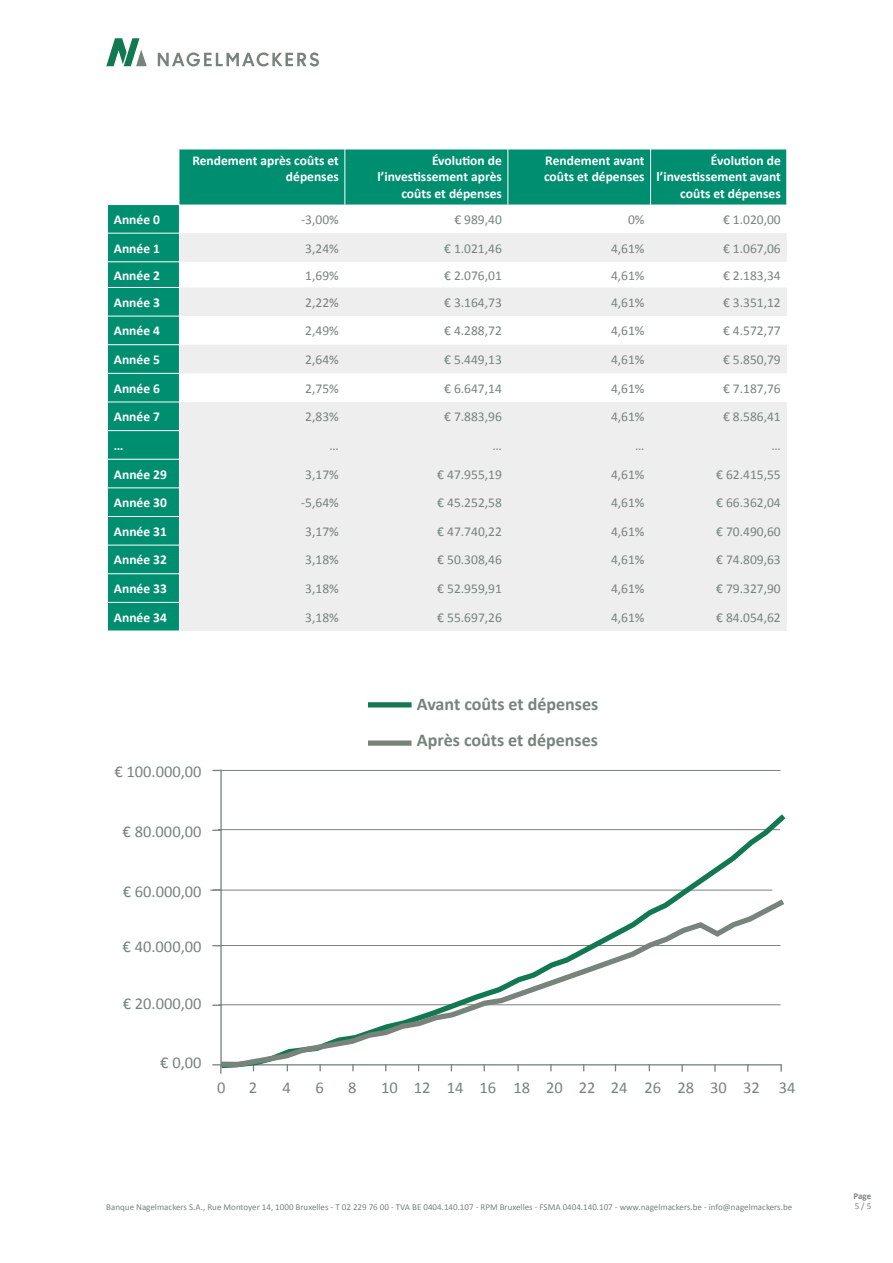
<style>
.page{position:relative;width:893px;height:1263px;background:#fff}
.page>*{position:absolute;margin:0;border:0;box-sizing:border-box;transform-origin:0 0}
.t1{font:700 18px/36.8px "Calibri";color:#78837c}
.t2{font:16.5px "Calibri";color:#78837c}
.t3{font:13.5px "Calibri";color:#77847d}
.t4{font:700 13.5px/16.2px "Calibri";color:#fff;text-align:right}
.t5{font:9px "Calibri";color:#78837c}
.t6{font:700 9px "Calibri";color:#78837c}
</style>
<div class="page">
<svg style="left:106px;top:38px;width:41px;height:28px"></svg>
<svg style="left:158px;top:52px;width:161px;height:14px"></svg>
<hr style="left:210px;top:890px;width:562px;height:1px;background:#78837c">
<svg style="left:212px;top:1064px;width:10px;height:10px"></svg>
<svg style="left:108px;top:150px;width:679px;height:481px;fill:#008e71"></svg>
<svg style="left:180px;top:233px;width:607px;height:398px;fill:#eee"></svg>
<hr style="left:345px;top:149px;width:1px;height:56px;background:#fff">
<hr style="left:508px;top:149px;width:1px;height:56px;background:#fff">
<hr style="left:650px;top:149px;width:1px;height:56px;background:#fff">
<hr style="left:108px;top:204px;width:72px;height:1px;background:#fff">
<hr style="left:108px;top:459px;width:72px;height:1px;background:#fff">
<hr style="left:108px;top:233px;width:71px;height:1px;background:#fff">
<hr style="left:108px;top:488px;width:71px;height:1px;background:#fff">
<hr style="left:108px;top:262px;width:72px;height:1px;background:#fff">
<hr style="left:108px;top:516px;width:72px;height:1px;background:#fff">
<hr style="left:108px;top:287px;width:71px;height:1px;background:#fff">
<hr style="left:108px;top:344px;width:72px;height:1px;background:#fff">
<hr style="left:108px;top:402px;width:72px;height:1px;background:#fff">
<hr style="left:108px;top:545px;width:71px;height:1px;background:#fff">
<hr style="left:108px;top:602px;width:72px;height:1px;background:#fff">
<hr style="left:108px;top:316px;width:72px;height:1px;background:#fff">
<hr style="left:108px;top:373px;width:72px;height:1px;background:#fff">
<hr style="left:108px;top:430px;width:72px;height:1px;background:#fff">
<hr style="left:108px;top:573px;width:72px;height:1px;background:#fff">
<svg style="left:179px;top:205px;width:1px;height:426px"></svg>
<div style="left:368px;top:702px;width:44px;height:5px;background:#127852"></div>
<div style="left:368px;top:740px;width:44px;height:6px;background:#78837c"></div>
<svg style="left:216px;top:809px;width:570px;height:262px"></svg>
<svg style="left:216px;top:895px;width:570px;height:175px"></svg>
<p class="t4" style="left:192px;top:153px;width:148px">Rendement après coûts et dépenses</p>
<p class="t4" style="left:378px;top:153px;width:126px">Évolution de l’investissement après coûts et dépenses</p>
<p class="t4" style="left:544px;top:153px;width:102px;text-align:left">Rendement avant coûts et dépenses</p>
<p class="t4" style="left:657px;top:153px;width:126px">Évolution de l’investissement avant coûts et dépenses</p>
<p class="t4" style="left:114px;top:211px;width:48px">Année 0</p>
<p class="t3" style="left:301px;top:211px;width:39px">-3,00%</p>
<p class="t3" style="left:454px;top:211px;width:49px">€ 989,40</p>
<p class="t3" style="left:628px;top:211px;width:18px">0%</p>
<p class="t3" style="left:723px;top:211px;width:59px">€ 1.020,00</p>
<p class="t4" style="left:114px;top:240px;width:48px">Année 1</p>
<p class="t3" style="left:305px;top:240px;width:35px">3,24%</p>
<p class="t3" style="left:444px;top:240px;width:59px">€ 1.021,46</p>
<p class="t3" style="left:611px;top:240px;width:35px">4,61%</p>
<p class="t3" style="left:723px;top:240px;width:59px">€ 1.067,06</p>
<p class="t4" style="left:114px;top:267px;width:48px">Année 2</p>
<p class="t3" style="left:305px;top:267px;width:35px">1,69%</p>
<p class="t3" style="left:444px;top:267px;width:59px">€ 2.076,01</p>
<p class="t3" style="left:611px;top:267px;width:35px">4,61%</p>
<p class="t3" style="left:723px;top:267px;width:59px">€ 2.183,34</p>
<p class="t4" style="left:114px;top:294px;width:48px">Année 3</p>
<p class="t3" style="left:305px;top:294px;width:35px">2,22%</p>
<p class="t3" style="left:444px;top:294px;width:59px">€ 3.164,73</p>
<p class="t3" style="left:611px;top:294px;width:35px">4,61%</p>
<p class="t3" style="left:723px;top:294px;width:59px">€ 3.351,12</p>
<p class="t4" style="left:114px;top:323px;width:48px">Année 4</p>
<p class="t3" style="left:305px;top:322px;width:35px">2,49%</p>
<p class="t3" style="left:444px;top:322px;width:59px">€ 4.288,72</p>
<p class="t3" style="left:611px;top:322px;width:35px">4,61%</p>
<p class="t3" style="left:723px;top:322px;width:59px">€ 4.572,77</p>
<p class="t4" style="left:114px;top:351px;width:48px">Année 5</p>
<p class="t3" style="left:305px;top:351px;width:35px">2,64%</p>
<p class="t3" style="left:444px;top:351px;width:59px">€ 5.449,13</p>
<p class="t3" style="left:611px;top:351px;width:35px">4,61%</p>
<p class="t3" style="left:723px;top:351px;width:59px">€ 5.850,79</p>
<p class="t4" style="left:114px;top:380px;width:48px">Année 6</p>
<p class="t3" style="left:305px;top:380px;width:35px">2,75%</p>
<p class="t3" style="left:444px;top:380px;width:59px">€ 6.647,14</p>
<p class="t3" style="left:611px;top:380px;width:35px">4,61%</p>
<p class="t3" style="left:723px;top:380px;width:59px">€ 7.187,76</p>
<p class="t4" style="left:114px;top:409px;width:48px">Année 7</p>
<p class="t3" style="left:305px;top:408px;width:35px">2,83%</p>
<p class="t3" style="left:444px;top:408px;width:59px">€ 7.883,96</p>
<p class="t3" style="left:611px;top:408px;width:35px">4,61%</p>
<p class="t3" style="left:723px;top:408px;width:59px">€ 8.586,41</p>
<p class="t4" style="left:114px;top:437px;width:11px">…</p>
<p class="t3" style="left:329px;top:437px;width:11px">…</p>
<p class="t3" style="left:493px;top:437px;width:11px">…</p>
<p class="t3" style="left:635px;top:437px;width:11px">…</p>
<p class="t3" style="left:771px;top:437px;width:11px">…</p>
<p class="t4" style="left:114px;top:466px;width:55px">Année 29</p>
<p class="t3" style="left:305px;top:466px;width:35px">3,17%</p>
<p class="t3" style="left:437px;top:466px;width:66px">€ 47.955,19</p>
<p class="t3" style="left:611px;top:466px;width:35px">4,61%</p>
<p class="t3" style="left:716px;top:466px;width:66px">€ 62.415,55</p>
<p class="t4" style="left:114px;top:495px;width:55px">Année 30</p>
<p class="t3" style="left:301px;top:494px;width:39px">-5,64%</p>
<p class="t3" style="left:437px;top:494px;width:66px">€ 45.252,58</p>
<p class="t3" style="left:611px;top:494px;width:35px">4,61%</p>
<p class="t3" style="left:716px;top:494px;width:66px">€ 66.362,04</p>
<p class="t4" style="left:114px;top:523px;width:55px">Année 31</p>
<p class="t3" style="left:305px;top:523px;width:35px">3,17%</p>
<p class="t3" style="left:437px;top:523px;width:66px">€ 47.740,22</p>
<p class="t3" style="left:611px;top:523px;width:35px">4,61%</p>
<p class="t3" style="left:716px;top:523px;width:66px">€ 70.490,60</p>
<p class="t4" style="left:114px;top:552px;width:55px">Année 32</p>
<p class="t3" style="left:305px;top:551px;width:35px">3,18%</p>
<p class="t3" style="left:437px;top:551px;width:66px">€ 50.308,46</p>
<p class="t3" style="left:611px;top:551px;width:35px">4,61%</p>
<p class="t3" style="left:716px;top:551px;width:66px">€ 74.809,63</p>
<p class="t4" style="left:114px;top:580px;width:55px">Année 33</p>
<p class="t3" style="left:305px;top:580px;width:35px">3,18%</p>
<p class="t3" style="left:437px;top:580px;width:66px">€ 52.959,91</p>
<p class="t3" style="left:611px;top:580px;width:35px">4,61%</p>
<p class="t3" style="left:716px;top:580px;width:66px">€ 79.327,90</p>
<p class="t4" style="left:114px;top:609px;width:55px">Année 34</p>
<p class="t3" style="left:305px;top:609px;width:35px">3,18%</p>
<p class="t3" style="left:437px;top:609px;width:66px">€ 55.697,26</p>
<p class="t3" style="left:611px;top:609px;width:35px">4,61%</p>
<p class="t3" style="left:716px;top:609px;width:66px">€ 84.054,62</p>
<p class="t2" style="left:114px;top:761px;width:89px">€ 100.000,00</p>
<p class="t2" style="left:123px;top:821px;width:80px">€ 80.000,00</p>
<h1 class="t1" style="left:417px;top:685px;width:183px">Avant coûts et dépenses<br>Après coûts et dépenses</h1>
<p class="t2" style="left:123px;top:881px;width:80px">€ 60.000,00</p>
<p class="t2" style="left:123px;top:936px;width:80px">€ 40.000,00</p>
<p class="t2" style="left:123px;top:993px;width:80px">€ 20.000,00</p>
<p class="t2" style="left:160px;top:1052px;width:43px">€ 0,00</p>
<p class="t2" style="left:217px;top:1077px;width:10px">0</p>
<p class="t2" style="left:249px;top:1077px;width:10px">2</p>
<p class="t2" style="left:283px;top:1077px;width:10px">4</p>
<p class="t2" style="left:315px;top:1077px;width:10px">6</p>
<p class="t2" style="left:348px;top:1077px;width:10px">8</p>
<p class="t2" style="left:381px;top:1077px;width:416px">10 12 14 16 18 20 22 24 26 28 30 32 34</p>
<p class="t6" style="left:854px;top:1190px;width:19px">Page</p>
<p class="t5" style="left:106px;top:1201px;width:687px">Banque Nagelmackers S.A., Rue Montoyer 14, 1000 Bruxelles - T 02 229 76 00 - TVA BE 0404.140.107 - RPM Bruxelles - FSMA 0404.140.107 - www.nagelmackers.be - info@nagelmackers.be</p>
<p class="t5" style="left:855px;top:1200px;width:18px">5 / 5</p>
</div>
